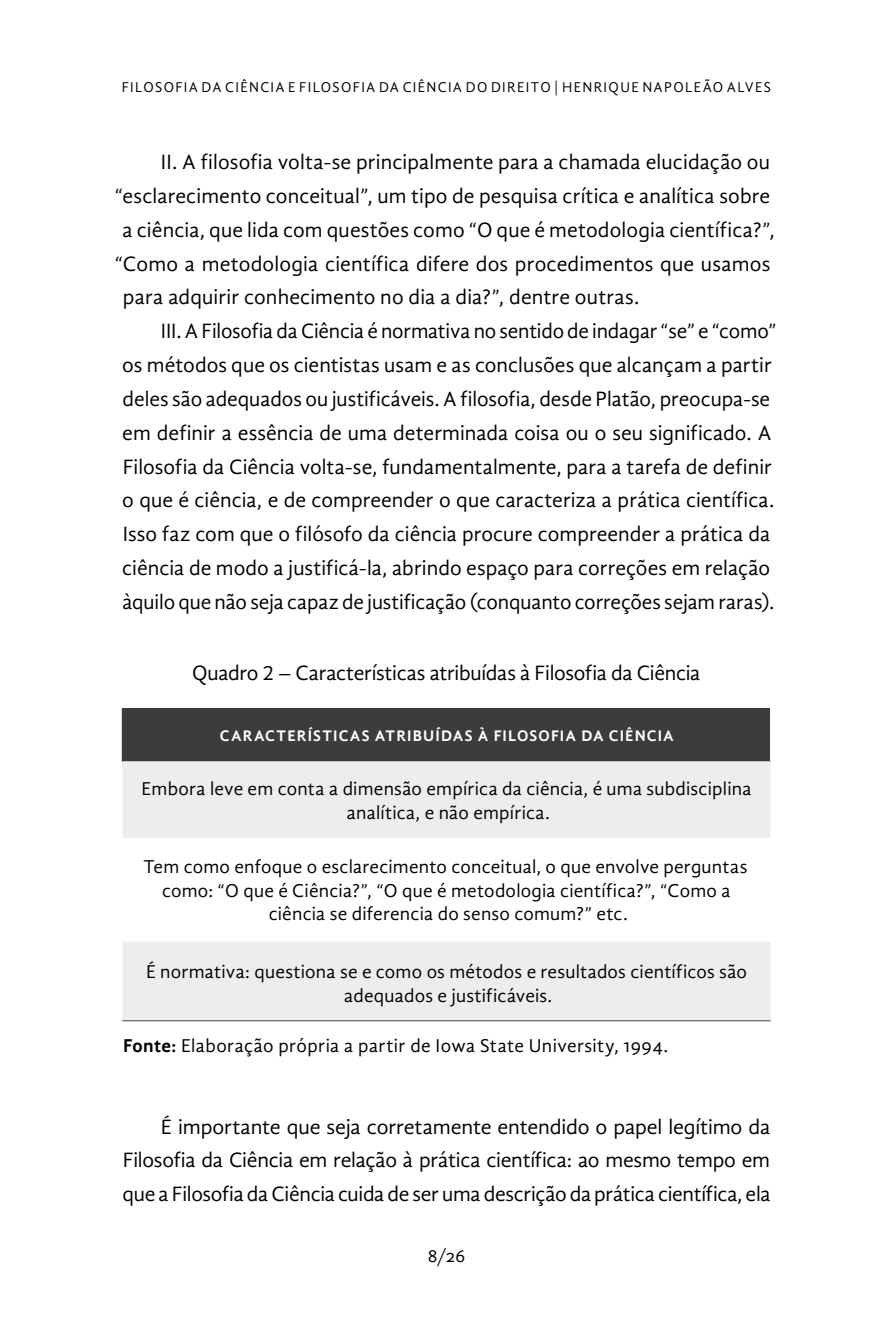
<style>
.page{position:relative;width:893px;height:1340px;background:#fff}
.page>*{position:absolute;margin:0;border:0;box-sizing:border-box;transform-origin:0 0}
.t1{font:21.38px/33.8px "Gandhi Sans";color:#000;text-align:justify}
.t2{font:19.12px/23.6px "Gandhi Sans";letter-spacing:.015em;color:#000;text-align:center}
.t3{font:18px "Gandhi Sans";color:#000}
.t4{font:700 15.75px "Gandhi Sans";letter-spacing:.07em;color:#fff}
.t5{font:14.62px "Gandhi Sans";letter-spacing:.085em;color:#000}
.s1{font-weight:700}
</style>
<div class="page">
<div style="left:122px;top:708px;width:649px;height:53px;background:#3c3c3b"></div>
<svg style="left:122px;top:761px;width:649px;height:259px;fill:#ededed"></svg>
<hr style="left:770px;top:708px;width:1px;height:53px;background:#fff">
<hr style="left:122px;top:1020px;width:649px;height:1px;background:#575756">
<p class="t5" style="left:122px;top:79px;width:32px">Fi losofia</p>
<p class="t5" style="left:202px;top:79px;width:57px">da Ci ência</p>
<p class="t5" style="left:288px;top:79px;width:43px">e Fi losofia</p>
<p class="t5" style="left:379px;top:79px;width:57px">da Ci ência</p>
<p class="t5" style="left:466px;top:79px;width:44px">do Direi</p>
<p class="t5" style="left:530px;top:79px;width:53px">to | Henri</p>
<p class="t5" style="left:609px;top:79px;width:56px">que Napo</p>
<p class="t5" style="left:685px;top:79px;width:79px">leão Alves</p>
<p class="t1" style="left:161px;top:145px;width:611px">II. A filosofia volta-se principalmente para a chamada elucidação ou</p>
<p class="t1" style="left:115px;top:179px;width:657px">“esclarecimento conceitual”, um tipo de pesquisa crítica e analítica sobre</p>
<p class="t1" style="left:122px;top:213px;width:654px">a ciência, que lida com questões como “O que é metodologia científica?”,</p>
<p class="t1" style="left:115px;top:246px;width:657px">“Como a metodologia científica difere dos procedimentos que usamos</p>
<p class="t1" style="left:123px;top:280px;width:518px">para adquirir conhecimento no dia a dia?”, dentre outras.</p>
<p class="t1" style="left:161px;top:314px;width:617px">III. A Filosofia da Ciência é normativa no sentido de indagar “se” e “como”</p>
<p class="t1" style="left:122px;top:348px;width:651px">os métodos que os cientistas usam e as conclusões que alcançam a partir</p>
<p class="t1" style="left:123px;top:382px;width:649px">deles são adequados ou justificáveis. A filosofia, desde Platão, preocupa-se</p>
<p class="t1" style="left:122px;top:416px;width:651px">em definir a essência de uma determinada coisa ou o seu significado. A</p>
<p class="t1" style="left:123px;top:449px;width:651px">Filosofia da Ciência volta-se, fundamentalmente, para a tarefa de definir</p>
<p class="t1" style="left:122px;top:483px;width:654px">o que é ciência, e de compreender o que caracteriza a prática científica.</p>
<p class="t1" style="left:123px;top:517px;width:649px">Isso faz com que o filósofo da ciência procure compreender a prática da</p>
<p class="t1" style="left:122px;top:551px;width:649px">ciência de modo a justificá-la, abrindo espaço para correções em relação</p>
<p class="t1" style="left:122px;top:585px;width:653px">àquilo que não seja capaz de justificação (conquanto correções sejam raras).</p>
<p class="t1" style="left:192px;top:656px;width:510px">Quadro 2 – Características atribuídas à Filosofia da Ciência</p>
<p class="t4" style="left:220px;top:726px;width:455px">CARACTERÍSTICAS ATRIBUÍDAS À FILOSOFIA DA CIÊNCIA</p>
<p class="t2" style="left:142px;top:777px;width:611px">Embora leve em conta a dimensão empírica da ciência, é uma subdisciplina analítica, e não empírica.</p>
<p class="t2" style="left:143px;top:854px;width:606px">Tem como enfoque o esclarecimento conceitual, o que envolve perguntas como: “O que é Ciência?”, “O que é metodologia científica?”, “Como a ciência se diferencia do senso comum?” etc.</p>
<p class="t2" style="left:146px;top:959px;width:602px">É normativa: questiona se e como os métodos e resultados científicos são adequados e justificáveis.</p>
<p class="t2" style="left:123px;top:1034px;width:547px"><span class="s1">Fonte:</span> Elaboração própria a partir de Iowa State University, 1994.</p>
<p class="t1" style="left:123px;top:1109px;width:650px;text-indent:38px">É importante que seja corretamente entendido o papel legítimo da Filosofia da Ciência em relação à prática científica: ao mesmo tempo em que a Filosofia da Ciência cuida de ser uma descrição da prática científica, ela</p>
<p class="t3" style="left:428px;top:1245px;width:39px">8/26</p>
</div>
